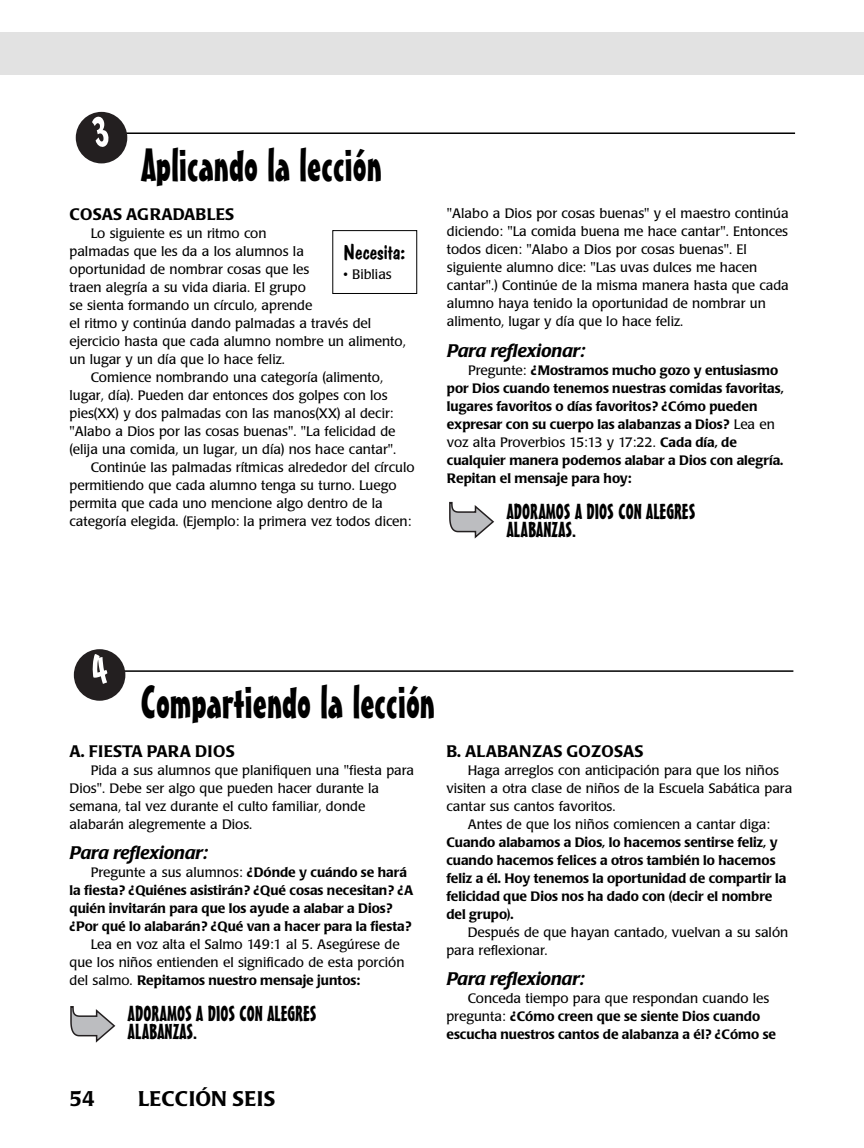
<style>
.page{position:relative;width:864px;height:1148px;background:#fff}
.page>*{position:absolute;margin:0;border:0;box-sizing:border-box;transform-origin:0 0}
.t1{font:45px "Mister Earl BT";color:#000}
.t2{font:21px/18px "Mister Earl BT";color:#000}
.t3{font:500 21px "Poppl Laudatio";letter-spacing:.01em;color:#000}
.t4{font:21px "Dom Casual D";color:#000;scale:1.05 1}
.t5{font:italic 500 18px "Poppl Laudatio";color:#000}
.t6{font:500 16.5px "Poppl Laudatio";color:#000}
.t7{font:500 16.5px "Poppl Laudatio";letter-spacing:.02em;color:#000}
.t8{font:13.5px/18px "Poppl Laudatio";color:#000}
.t9{font:500 13.5px/18px "Poppl Laudatio";color:#000}
.s1{font-weight:400}
.s2{font-weight:500}
</style>
<div class="page">
<div style="left:0;top:32px;width:864px;height:42px;background:#e2e2e2"></div>
<hr style="left:123px;top:670px;width:670px;height:2px;background:#000">
<div style="left:74px;top:649px;width:51px;height:51px;background:#231f20;border-radius:50%"></div>
<svg style="left:449px;top:502px;width:45px;height:36px"></svg>
<svg style="left:70px;top:1006px;width:45px;height:36px"></svg>
<hr style="left:126px;top:132px;width:669px;height:2px;background:#000">
<div style="left:332px;top:230px;width:85px;height:64px;border:1px solid #000"></div>
<svg style="left:76px;top:112px;width:51px;height:51px"></svg>
<h1 class="t1" style="left:141px;top:148px;width:242px">Aplicando la lección</h1>
<p class="t6" style="left:70px;top:208px;width:166px">COSAS AGRADABLES</p>
<p class="t8" style="left:91px;top:226px;width:177px">Lo siguiente es un ritmo con</p>
<p class="t8" style="left:70px;top:244px;width:236px">palmadas que les da a los alumnos la</p>
<p class="t8" style="left:70px;top:262px;width:241px">oportunidad de nombrar cosas que les</p>
<p class="t8" style="left:70px;top:280px;width:238px">traen alegría a su vida diaria. El grupo</p>
<p class="t8" style="left:70px;top:298px;width:244px">se sienta formando un círculo, aprende</p>
<p class="t8" style="left:70px;top:316px;width:303px">el ritmo y continúa dando palmadas a través del</p>
<p class="t8" style="left:70px;top:333px;width:338px">ejercicio hasta que cada alumno nombre un alimento,</p>
<p class="t8" style="left:70px;top:351px;width:217px">un lugar y un día que lo hace feliz.</p>
<p class="t8" style="left:91px;top:369px;width:294px">Comience nombrando una categoría (alimento,</p>
<p class="t8" style="left:70px;top:387px;width:320px">lugar, día). Pueden dar entonces dos golpes con los</p>
<p class="t8" style="left:70px;top:405px;width:326px">pies(XX) y dos palmadas con las manos(XX) al decir:</p>
<p class="t8" style="left:70px;top:423px;width:328px">"Alabo a Dios por las cosas buenas". "La felicidad de</p>
<p class="t8" style="left:70px;top:441px;width:328px">(elija una comida, un lugar, un día) nos hace cantar".</p>
<p class="t8" style="left:91px;top:459px;width:325px">Continúe las palmadas rítmicas alrededor del círculo</p>
<p class="t8" style="left:70px;top:477px;width:328px">permitiendo que cada alumno tenga su turno. Luego</p>
<p class="t8" style="left:70px;top:495px;width:315px">permita que cada uno mencione algo dentro de la</p>
<p class="t8" style="left:70px;top:513px;width:343px">categoría elegida. (Ejemplo: la primera vez todos dicen:</p>
<h2 class="t4" style="left:344px;top:239px;width:60px">Necesita:</h2>
<p class="t8" style="left:344px;top:266px;width:50px">• Biblias</p>
<p class="t8" style="left:447px;top:205px;width:343px">"Alabo a Dios por cosas buenas" y el maestro continúa diciendo: "La comida buena me hace cantar". Entonces todos dicen: "Alabo a Dios por cosas buenas". El siguiente alumno dice: "Las uvas dulces me hacen cantar".) Continúe de la misma manera hasta que cada alumno haya tenido la oportunidad de nombrar un alimento, lugar y día que lo hace feliz.</p>
<h3 class="t5" style="left:447px;top:343px;width:140px">Para reflexionar:</h3>
<p class="t9" style="left:447px;top:362px;width:339px;text-indent:21px"><span class="s1">Pregunte:</span> ¿Mostramos mucho gozo y entusiasmo por Dios cuando tenemos nuestras comidas favoritas, lugares favoritos o días favoritos? ¿Cómo pueden expresar con su cuerpo las alabanzas a Dios? <span class="s1">Lea en voz alta Proverbios 15:13 y 17:22.</span> Cada día, de cualquier manera podemos alabar a Dios con alegría.<br>Repitan el mensaje para hoy:</p>
<h2 class="t2" style="left:507px;top:503px;width:190px">ADORAMOS A DIOS CON ALEGRES<br>ALABANZAS.</h2>
<h1 class="t1" style="left:141px;top:685px;width:296px">Compartiendo la lección</h1>
<p class="t7" style="left:70px;top:744px;width:167px">A. FIESTA PARA DIOS</p>
<p class="t8" style="left:70px;top:762px;width:346px;text-indent:21px">Pida a sus alumnos que planifiquen una "fiesta para Dios". Debe ser algo que pueden hacer durante la semana, tal vez durante el culto familiar, donde alabarán alegremente a Dios.</p>
<h3 class="t5" style="left:70px;top:846px;width:140px">Para reflexionar:</h3>
<p class="t9" style="left:70px;top:865px;width:346px;text-indent:21px"><span class="s1">Pregunte a sus alumnos:</span> ¿Dónde y cuándo se hará la fiesta? ¿Quiénes asistirán? ¿Qué cosas necesitan? ¿A quién invitarán para que los ayude a alabar a Dios? ¿Por qué lo alabarán? ¿Qué van a hacer para la fiesta?</p>
<p class="t8" style="left:70px;top:937px;width:336px;text-indent:21px">Lea en voz alta el Salmo 149:1 al 5. Asegúrese de que los niños entienden el significado de esta porción del salmo. <span class="s2">Repitamos nuestro mensaje juntos:</span></p>
<h2 class="t2" style="left:128px;top:1006px;width:190px">ADORAMOS A DIOS CON ALEGRES<br>ALABANZAS.</h2>
<p class="t6" style="left:446px;top:744px;width:199px">B. ALABANZAS GOZOSAS</p>
<p class="t8" style="left:468px;top:762px;width:313px">Haga arreglos con anticipación para que los niños</p>
<p class="t8" style="left:446px;top:780px;width:347px">visiten a otra clase de niños de la Escuela Sabática para</p>
<p class="t8" style="left:446px;top:798px;width:171px">cantar sus cantos favoritos.</p>
<p class="t8" style="left:468px;top:816px;width:304px">Antes de que los niños comiencen a cantar diga:</p>
<p class="t9" style="left:446px;top:834px;width:341px">Cuando alabamos a Dios, lo hacemos sentirse feliz, y cuando hacemos felices a otros también lo hacemos feliz a él. Hoy tenemos la oportunidad de compartir la felicidad que Dios nos ha dado con (decir el nombre del grupo).</p>
<p class="t8" style="left:446px;top:924px;width:343px;text-indent:21px">Después de que hayan cantado, vuelvan a su salón para reflexionar.</p>
<h3 class="t5" style="left:446px;top:972px;width:140px">Para reflexionar:</h3>
<p class="t9" style="left:446px;top:991px;width:331px;text-indent:21px"><span class="s1">Conceda tiempo para que respondan cuando les pregunta:</span> ¿Cómo creen que se siente Dios cuando escucha nuestros cantos de alabanza a él? ¿Cómo se</p>
<h2 class="t3" style="left:70px;top:1090px;width:27px">54</h2>
<h2 class="t3" style="left:138px;top:1090px;width:139px">LECCIÓN SEIS</h2>
</div>
